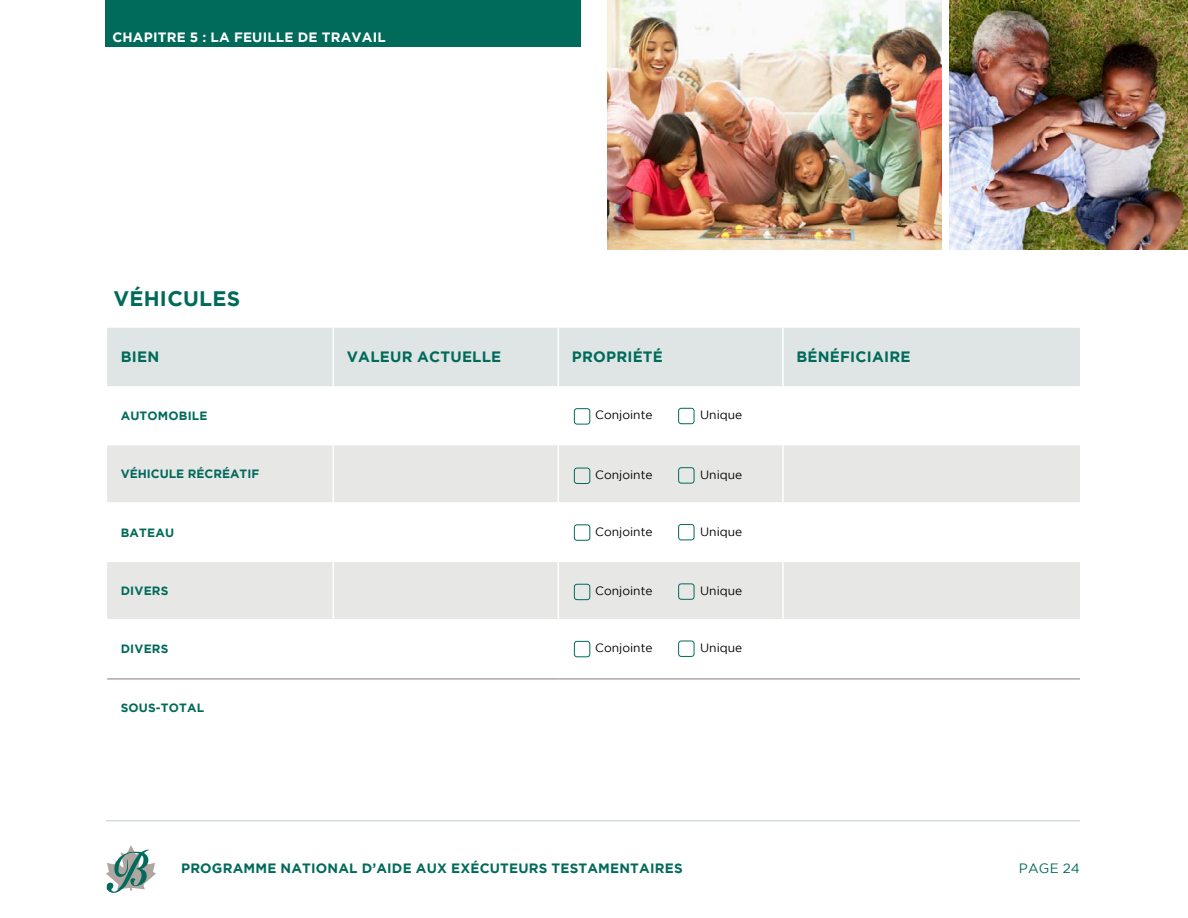
<style>
.page{position:relative;width:1188px;height:918px;background:#fff}
.page>*{position:absolute;margin:0;border:0;box-sizing:border-box;transform-origin:0 0}
.t1{font:700 21px "Gotham";letter-spacing:.015em;color:#006a5b}
.t2{font:700 15px "Gotham";letter-spacing:.015em;color:#006a5b}
.t3{font:700 13.5px "Gotham";letter-spacing:.015em;color:#006a5b}
.t4{font:700 13.5px "Gotham";letter-spacing:.015em;color:#fff}
.t5{font:13.5px "Gotham";letter-spacing:.015em;color:#006a5b}
.t6{font:12px "Gotham";color:#000}
.t7{font:700 12px "Gotham";letter-spacing:.015em;color:#006a5b}
</style>
<div class="page">
<svg style="left:106px;top:845px;width:50px;height:48px"></svg>
<hr style="left:106px;top:820px;width:974px;height:1px;background:#beccc9">
<div style="left:105px;top:0;width:475px;height:47px;background:#006a5b"></div>
<div style="left:107px;top:328px;width:973px;height:58px;background:#dee5e4"></div>
<svg style="left:107px;top:445px;width:973px;height:174px;fill:#e7e7e6"></svg>
<hr style="left:332px;top:445px;width:2px;height:57px;background:#fff">
<hr style="left:558px;top:445px;width:1px;height:57px;background:#fff">
<hr style="left:782px;top:445px;width:2px;height:57px;background:#fff">
<hr style="left:107px;top:502px;width:226px;height:2px;background:#fff">
<hr style="left:333px;top:502px;width:225px;height:2px;background:#fff">
<hr style="left:332px;top:504px;width:2px;height:57px;background:#fff">
<hr style="left:558px;top:502px;width:225px;height:2px;background:#fff">
<hr style="left:558px;top:504px;width:1px;height:57px;background:#fff">
<hr style="left:783px;top:502px;width:297px;height:2px;background:#fff">
<hr style="left:782px;top:504px;width:2px;height:57px;background:#fff">
<hr style="left:107px;top:561px;width:226px;height:1px;background:#fff">
<hr style="left:333px;top:561px;width:225px;height:1px;background:#fff">
<hr style="left:332px;top:562px;width:2px;height:57px;background:#fff">
<hr style="left:558px;top:561px;width:225px;height:1px;background:#fff">
<hr style="left:558px;top:562px;width:1px;height:57px;background:#fff">
<hr style="left:783px;top:561px;width:297px;height:1px;background:#fff">
<hr style="left:782px;top:562px;width:2px;height:57px;background:#fff">
<hr style="left:332px;top:328px;width:2px;height:58px;background:#fff">
<hr style="left:558px;top:328px;width:1px;height:58px;background:#fff">
<hr style="left:782px;top:328px;width:2px;height:58px;background:#fff">
<hr style="left:107px;top:678px;width:226px;height:2px;background:#afa6a2">
<hr style="left:333px;top:678px;width:225px;height:2px;background:#afa6a2">
<hr style="left:558px;top:678px;width:225px;height:2px;background:#afa6a2">
<hr style="left:783px;top:678px;width:297px;height:2px;background:#afa6a2">
<div style="left:118px;top:349px;width:212px;height:16px;background:#dee5e4"></div>
<div style="left:344px;top:349px;width:211px;height:16px;background:#dee5e4"></div>
<div style="left:569px;top:349px;width:211px;height:16px;background:#dee5e4"></div>
<div style="left:794px;top:349px;width:283px;height:16px;background:#dee5e4"></div>
<img style="left:949px;top:0;width:239px;height:250px">
<img style="left:608px;top:0;width:334px;height:250px">
<div style="left:574px;top:408px;width:16px;height:16px;border:1px solid #006a5b;border-radius:3px"></div>
<div style="left:678px;top:408px;width:16px;height:16px;border:1px solid #006a5b;border-radius:3px"></div>
<div style="left:574px;top:524px;width:16px;height:17px;border:1px solid #006a5b;border-radius:3px"></div>
<div style="left:678px;top:524px;width:16px;height:16px;border:1px solid #006a5b;border-radius:3px"></div>
<div style="left:574px;top:641px;width:16px;height:16px;border:1px solid #006a5b;border-radius:3px"></div>
<div style="left:678px;top:641px;width:16px;height:16px;border:1px solid #006a5b;border-radius:3px"></div>
<div style="left:574px;top:468px;width:16px;height:16px;border:1px solid #006a5b;border-radius:3px"></div>
<div style="left:678px;top:467px;width:16px;height:17px;border:1px solid #006a5b;border-radius:3px"></div>
<div style="left:574px;top:584px;width:16px;height:16px;border:1px solid #006a5b;border-radius:3px"></div>
<div style="left:678px;top:583px;width:16px;height:17px;border:1px solid #006a5b;border-radius:3px"></div>
<p class="t4" style="left:112px;top:30px;width:275px">CHAPITRE 5 : LA FEUILLE DE TRAVAIL</p>
<h1 class="t1" style="left:113px;top:287px;width:129px">VÉHICULES</h1>
<p class="t2" style="left:121px;top:348px;width:40px">BIEN</p>
<p class="t2" style="left:347px;top:348px;width:156px">VALEUR ACTUELLE</p>
<p class="t2" style="left:572px;top:348px;width:93px">PROPRIÉTÉ</p>
<p class="t2" style="left:797px;top:348px;width:115px">BÉNÉFICIAIRE</p>
<p class="t7" style="left:121px;top:409px;width:88px">AUTOMOBILE</p>
<p class="t6" style="left:595px;top:409px;width:59px">Conjointe</p>
<p class="t6" style="left:700px;top:409px;width:44px">Unique</p>
<p class="t7" style="left:121px;top:467px;width:140px">VÉHICULE RÉCRÉATIF</p>
<p class="t6" style="left:595px;top:468px;width:59px">Conjointe</p>
<p class="t6" style="left:700px;top:468px;width:44px">Unique</p>
<p class="t7" style="left:121px;top:525px;width:55px">BATEAU</p>
<p class="t6" style="left:595px;top:525px;width:59px">Conjointe</p>
<p class="t6" style="left:700px;top:525px;width:44px">Unique</p>
<p class="t7" style="left:121px;top:584px;width:49px">DIVERS</p>
<p class="t6" style="left:595px;top:584px;width:59px">Conjointe</p>
<p class="t6" style="left:700px;top:584px;width:44px">Unique</p>
<p class="t7" style="left:121px;top:642px;width:49px">DIVERS</p>
<p class="t6" style="left:595px;top:641px;width:59px">Conjointe</p>
<p class="t6" style="left:700px;top:641px;width:44px">Unique</p>
<p class="t7" style="left:121px;top:701px;width:85px">SOUS-TOTAL</p>
<p class="t3" style="left:181px;top:861px;width:503px">PROGRAMME NATIONAL D’AIDE AUX EXÉCUTEURS TESTAMENTAIRES</p>
<p class="t5" style="left:1019px;top:861px;width:63px">PAGE 24</p>
</div>
